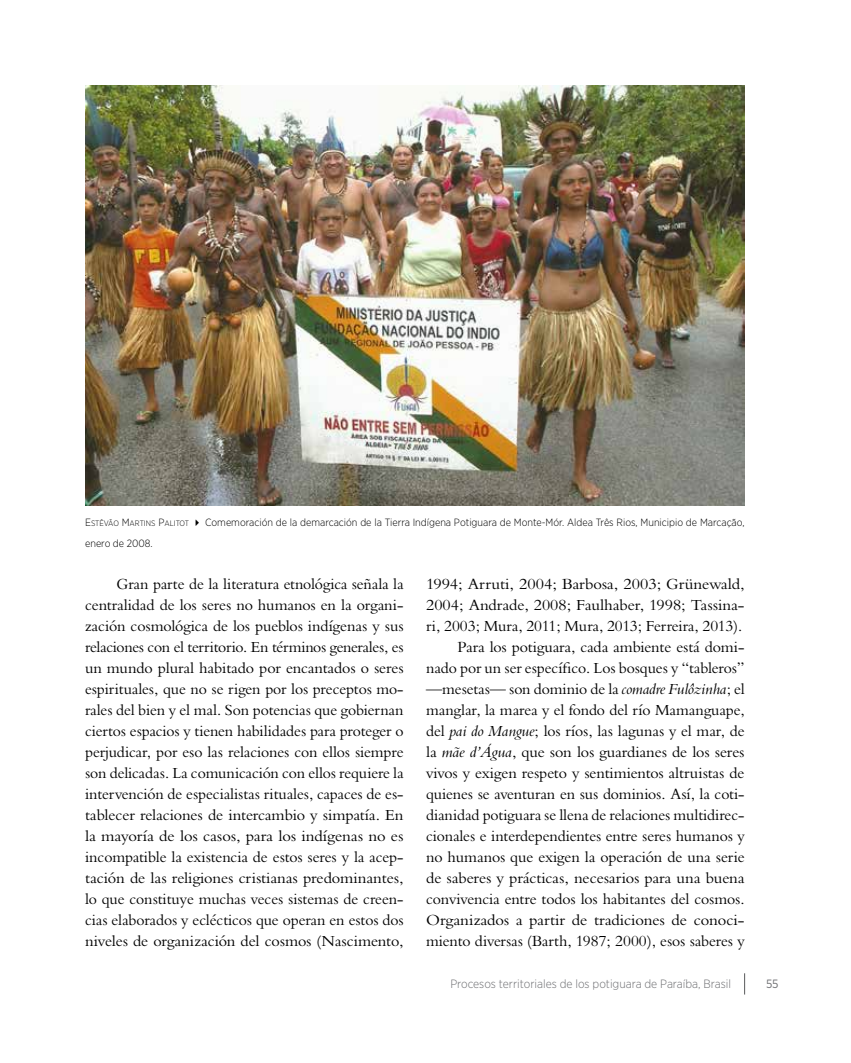
<style>
.page{position:relative;width:851px;height:1063px;background:#fff}
.page>*{position:absolute;margin:0;border:0;box-sizing:border-box;transform-origin:0 0}
.t1{font:15px/21px "Bergamo Std";color:#000;text-align:justify}
.t2{font:15px/21px "Bergamo Std";color:#000;text-align:right;scale:1.05 1}
.t3{font:300 12px "Gotham Narrow";color:#6d6e71}
.t4{font:12px "Gotham Narrow";color:#6d6e71}
.t5{font:300 10.5px/21px "Gotham Narrow";color:#000}
.s1{font-style:inherit}
.s2{font-size:7.8px}
.s3{font-style:italic}
</style>
<div class="page">
<svg style="left:744px;top:973px;width:1px;height:22px"></svg>
<img style="left:85px;top:85px;width:659px;height:420px">
<p class="t5" style="left:85px;top:512px;width:661px"><span class="s1">E</span><span class="s2">STÊVÃO</span> <span class="s1">M</span><span class="s2">ARTINS</span> <span class="s1">P</span><span class="s2">ALITOT</span> ✔ Comemoración de la demarcación de la Tierra Indígena Potiguara de Monte-Mór. Aldea Três Rios, Municipio de Marcação, enero de 2008.</p>
<p class="t1" style="left:85px;top:574px;width:320px;text-indent:32px">Gran parte de la literatura etnológica señala la centralidad de los seres no humanos en la organi&shy;zación cosmológica de los pueblos indígenas y sus relaciones con el territorio. En términos generales, es un mundo plural habitado por encantados o seres espirituales, que no se rigen por los preceptos mo&shy;rales del bien y el mal. Son potencias que gobiernan ciertos espacios y tienen habilidades para proteger o perjudicar, por eso las relaciones con ellos siempre son delicadas. La comunicación con ellos requiere la intervención de especialistas rituales, capaces de es&shy;tablecer relaciones de intercambio y simpatía. En la mayoría de los casos, para los indígenas no es incompatible la existencia de estos seres y la acep&shy;tación de las religiones cristianas predominantes, lo que constituye muchas veces sistemas de creen&shy;cias elaborados y eclécticos que operan en estos dos niveles de organización del cosmos (Nascimento,</p>
<p class="t2" style="left:426px;top:574px;width:305px">1994; Arruti, 2004; Barbosa, 2003; Grünewald, 2004; Andrade, 2008; Faulhaber, 1998; Tassina&shy;ri, 2003; Mura, 2011; Mura, 2013; Ferreira, 2013).<br>Para los potiguara, cada ambiente está domi&shy;nado por un ser específico. Los bosques y “tableros” —mesetas— son dominio de la <span class="s3">comadre Fulôzinha</span>; el manglar, la marea y el fondo del río Mamanguape, del <span class="s3">pai do Mangue</span>; los ríos, las lagunas y el mar, de la <span class="s3">mãe d’Água</span>, que son los guardianes de los seres vivos y exigen respeto y sentimientos altruistas de quienes se aventuran en sus dominios. Así, la coti&shy;dianidad potiguara se llena de relaciones multidirec&shy;cionales e interdependientes entre seres humanos y no humanos que exigen la operación de una serie de saberes y prácticas, necesarios para una buena convivencia entre todos los habitantes del cosmos.<br>Organizados a partir de tradiciones de conoci&shy;miento diversas (Barth, 1987; 2000), esos saberes y</p>
<p class="t3" style="left:450px;top:976px;width:282px">Procesos territoriales de los potiguara de Paraíba, Brasil</p>
<p class="t4" style="left:765px;top:976px;width:14px">55</p>
</div>
